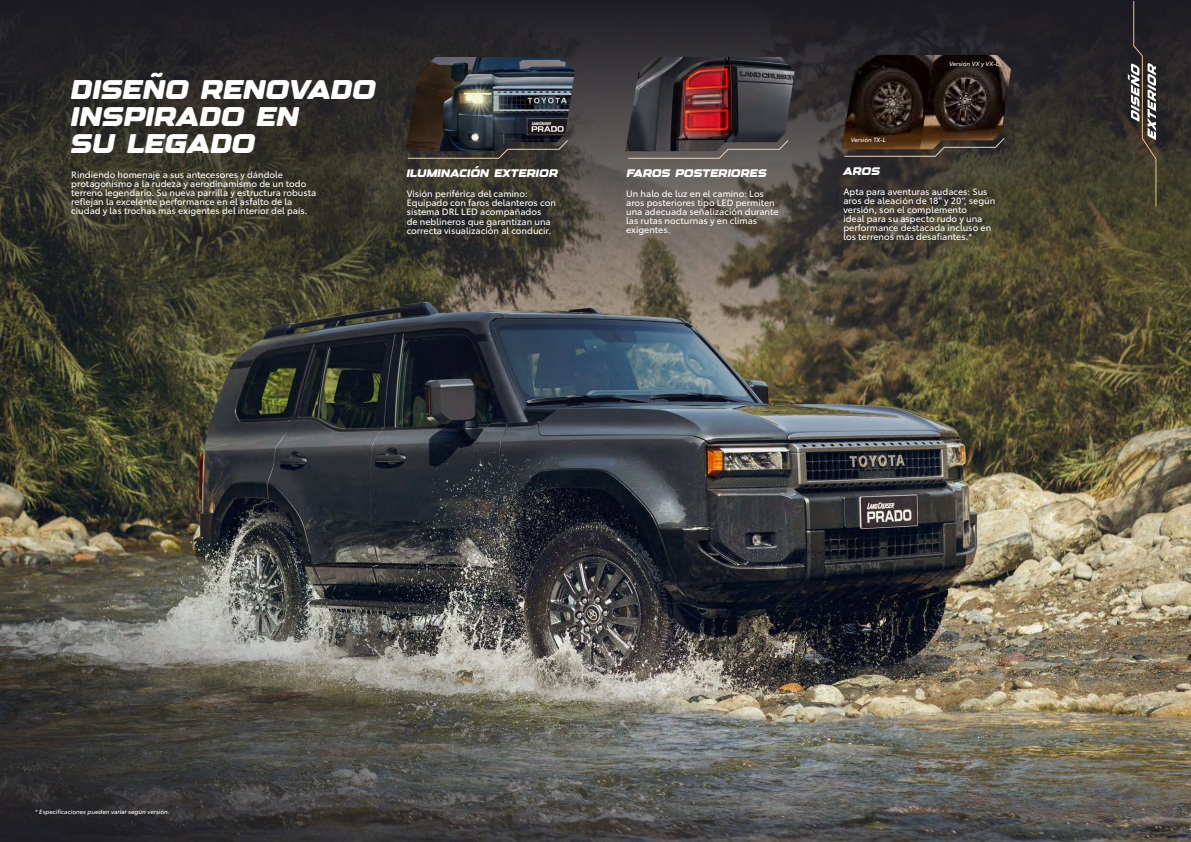
<style>
.page{position:relative;width:1191px;height:842px;background:#fff}
.page>*{position:absolute;margin:0;border:0;box-sizing:border-box;transform-origin:0 0}
.t1{font:27px/27px "Designer";color:#fff}
.t2{font:11px "Designer";color:#fff}
.t3{font:9px/9px "Toyota Type";color:#fff}
.t4{font:italic 6px "Toyota Type";color:#fff}
</style>
<div class="page">
<img style="left:0;top:465px;width:1186px;height:377px">
<img style="left:0;top:0;width:1191px;height:461px">
<svg style="left:1127px;top:0;width:30px;height:207px;background:#4c4841"></svg>
<img style="left:405px;top:57px;width:170px;height:94px">
<svg style="left:407px;top:139px;width:162px;height:20px;background:#363431"></svg>
<img style="left:625px;top:57px;width:169px;height:94px">
<svg style="left:627px;top:139px;width:162px;height:20px;background:#54504f"></svg>
<img style="left:841px;top:55px;width:78px;height:94px">
<svg style="left:843px;top:137px;width:162px;height:20px;background:#4a3929"></svg>
<img style="left:919px;top:55px;width:92px;height:94px">
<h1 class="t1" style="left:71px;top:75px;width:306px">DISEÑO RENOVADO<br>INSPIRADO EN<br>SU LEGADO</h1>
<p class="t3" style="left:71px;top:169px;width:246px">Rindiendo homenaje a sus antecesores y dándole protagonismo a la rudeza y aerodinamismo de un todo terreno legendario. Su nueva parrilla y estructura robusta reflejan la excelente performance en el asfalto de la ciudad y las trochas más exigentes del interior del país.</p>
<p class="t2" style="left:407px;top:166px;width:153px">ILUMINACIÓN EXTERIOR</p>
<p class="t3" style="left:407px;top:189px;width:151px">Visión periférica del camino:<br>Equipado con faros delanteros con sistema DRL LED acompañados<br>de neblineros que garantizan una correcta visualización al conducir.</p>
<p class="t2" style="left:626px;top:166px;width:142px">FAROS POSTERIORES</p>
<p class="t3" style="left:626px;top:188px;width:154px">Un halo de luz en el camino: Los aros posteriores tipo LED permiten una adecuada señalización durante las rutas nocturnas y en climas exigentes.</p>
<p class="t4" style="left:850px;top:136px;width:37px">Versión TX-L</p>
<p class="t4" style="left:949px;top:59px;width:51px">Versión VX y VX-L</p>
<p class="t2" style="left:843px;top:164px;width:38px">AROS</p>
<p class="t3" style="left:843px;top:187px;width:153px">Apta para aventuras audaces: Sus aros de aleación de 18” y 20’’, según versión, son el complemento<br>ideal para su aspecto rudo y una performance destacada incluso en los terrenos más desafiantes.*</p>
<p class="t4" style="left:35px;top:807px;width:136px">* Especificaciones pueden variar según versión.</p>
</div>
